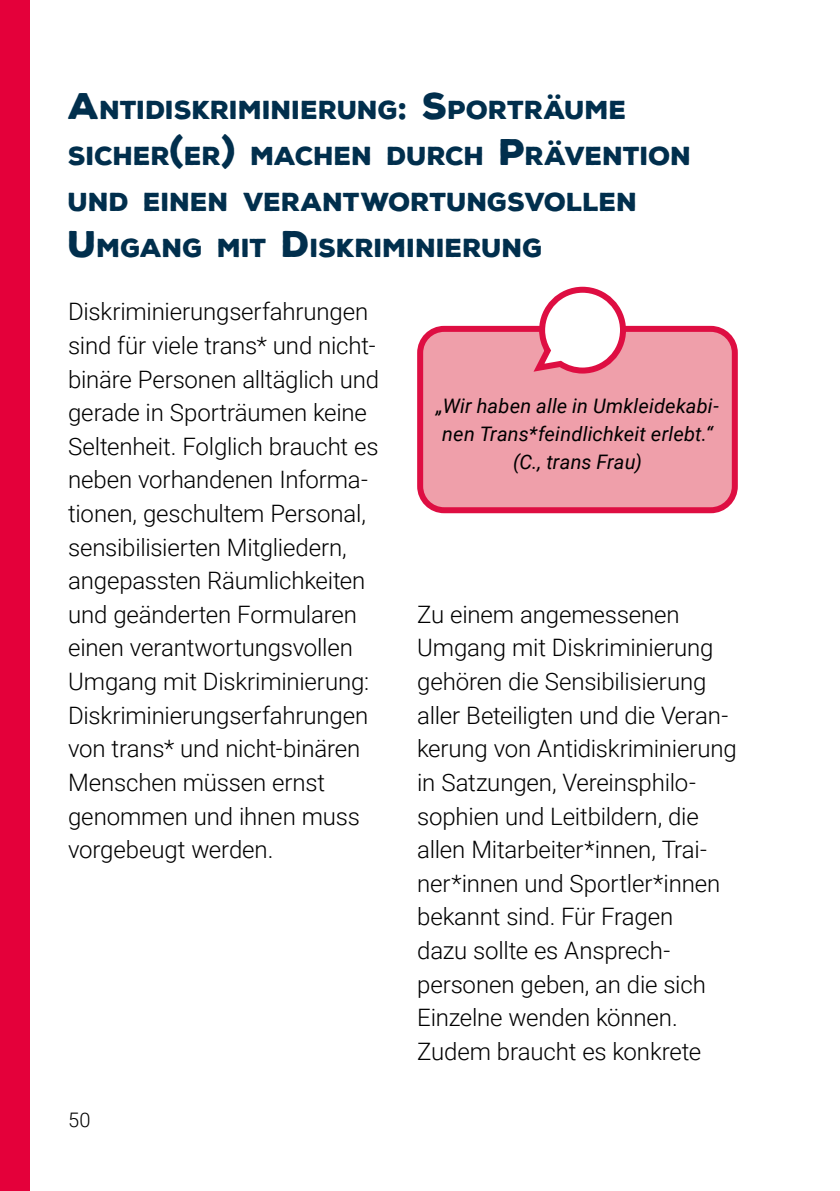
<style>
.page{position:relative;width:840px;height:1191px;background:#fff}
.page>*{position:absolute;margin:0;border:0;box-sizing:border-box;transform-origin:0 0}
.Zwischentitel{font:900 25.2px/46px "Nexa Rust Sans";letter-spacing:-.005em;color:#012f4d}
.t1{font:300 24px/33.6px "Roboto";letter-spacing:-.01em;color:#000}
.Zitat{font:italic 20px/28px "Roboto";letter-spacing:.01em;color:#000;text-align:center}
.t2{font:300 20px "Roboto";color:#000}
.s1{font-size:36px}
</style>
<div class="page">
<div style="left:420px;top:329px;width:314px;height:181px;background:#ef9faa;border-radius:24px"></div>
<div style="left:417px;top:326px;width:320px;height:187px;border:6px solid #de0e42;border-radius:24px"></div>
<svg style="left:528px;top:286px;width:100px;height:88px"></svg>
<div style="left:0;top:0;width:29px;height:1191px;background:#e4003a"></div>
<p class="Zwischentitel" style="left:68px;top:87px;width:624px"><span class="s1">A</span>NTIDISKRIMINIERUNG<span class="s1">: S</span>PORTRÄUME SICHER<span class="s1">(</span>ER<span class="s1">)</span> MACHEN DURCH <span class="s1">P</span>RÄVENTION UND EINEN VERANTWORTUNGSVOLLEN<br><span class="s1">U</span> MGANG MIT <span class="s1">D</span>ISKRIMINIERUNG</p>
<p class="t1" style="left:68px;top:294px;width:312px">Diskriminierungserfahrungen sind für viele trans* und nicht&shy;binäre Personen alltäglich und gerade in Sporträumen keine<br>Seltenheit. Folglich braucht es neben vorhandenen Informa&shy;tionen, geschultem Personal, sensibilisierten Mitgliedern, angepassten Räumlichkeiten und geänderten Formularen einen verantwortungsvollen<br>Umgang mit Diskriminierung:<br>Diskriminierungserfahrungen von trans* und nicht-binären<br>Menschen müssen ernst genommen und ihnen muss vorgebeugt werden.</p>
<p class="t2" style="left:68px;top:1106px;width:24px">50</p>
<p class="Zitat" style="left:436px;top:391px;width:284px">„Wir haben alle in Umkleidekabi&shy;nen Trans*feindlichkeit erlebt.“ (C., trans Frau)</p>
<p class="t1" style="left:417px;top:596px;width:321px">Zu einem angemessenen<br>Umgang mit Diskriminierung gehören die Sensibilisierung aller Beteiligten und die Veran&shy;kerung von Antidiskriminierung in Satzungen, Vereinsphilo&shy;sophien und Leitbildern, die allen Mitarbeiter*innen, Trai&shy;ner*innen und Sportler*innen bekannt sind. Für Fragen<br>dazu sollte es Ansprech&shy;personen geben, an die sich<br>Einzelne wenden können.<br>Zudem braucht es konkrete</p>
</div>
